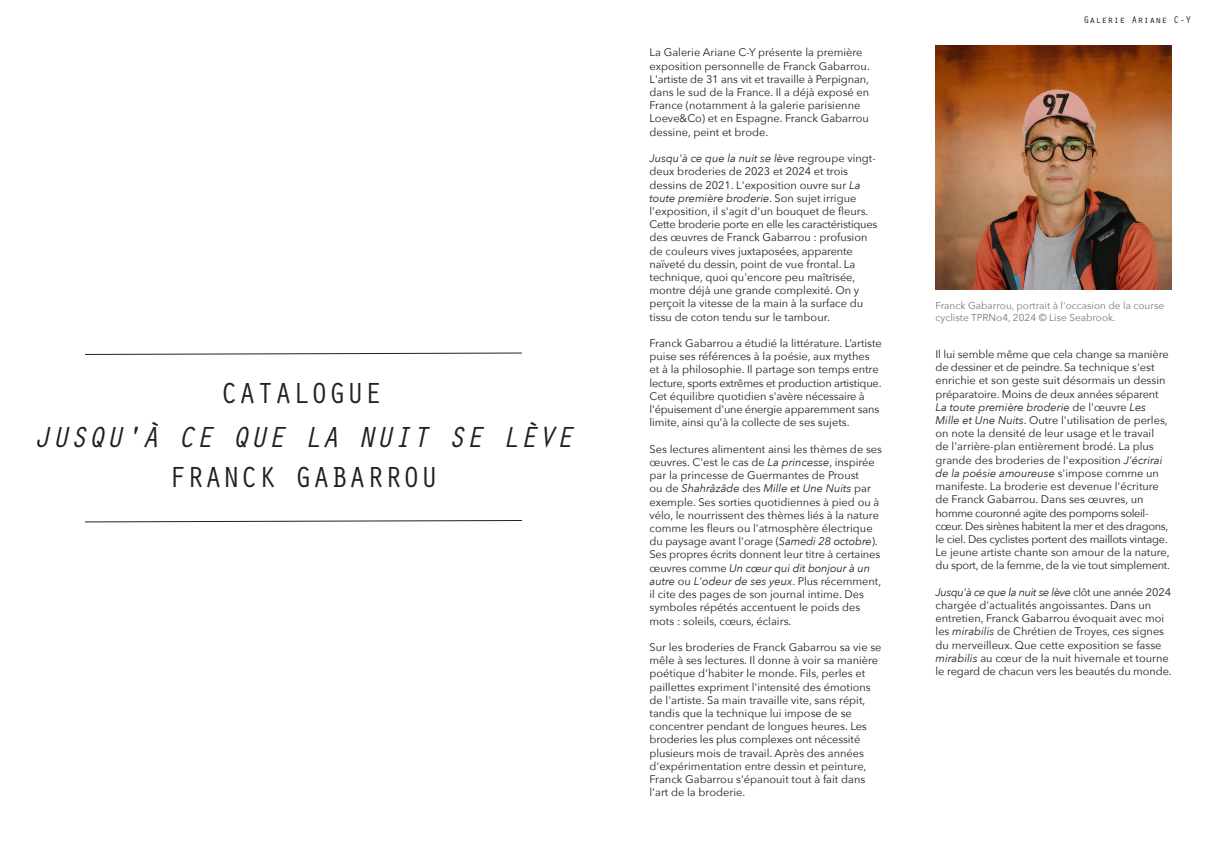
<style>
.page{position:relative;width:1214px;height:854px;background:#fff}
.page>*{position:absolute;margin:0;border:0;box-sizing:border-box;transform-origin:0 0}
.t1{font:italic 30px "Orator Std";color:#231f20}
.t2{font:30px "Orator Std";color:#231f20}
.Texte{font:11px/13.2px "Avenir Next";color:#231f20}
.t3{font:10px/12px "Avenir Next";color:#76787b}
.t4{font:10px "Orator Std";color:#231f20}
.s1{font-style:italic}
</style>
<div class="page">
<svg style="left:85px;top:352px;width:437px;height:3px"></svg>
<svg style="left:85px;top:520px;width:437px;height:2px"></svg>
<img style="left:935px;top:45px;width:236px;height:244px">
<p class="t2" style="left:220px;top:372px;width:163px">CATALOGUE</p>
<p class="t1" style="left:33px;top:415px;width:542px">JUSQU'À CE QUE LA NUIT SE LÈVE</p>
<p class="t2" style="left:168px;top:455px;width:271px">FRANCK GABARROU</p>
<p class="Texte" style="left:649px;top:45px;width:222px">La Galerie Ariane C-Y présente la première exposition personnelle de Franck Gabarrou.<br>L'artiste de 31 ans vit et travaille à Perpignan, dans le sud de la France. Il a déjà exposé en France (notamment à la galerie parisienne Loeve&amp;Co) et en Espagne. Franck Gabarrou dessine, peint et brode.</p>
<p class="Texte" style="left:649px;top:151px;width:229px"><span class="s1">Jusqu'à ce que la nuit se lève</span> regroupe vingt&shy;deux broderies de 2023 et 2024 et trois dessins de 2021. L'exposition ouvre sur <span class="s1">La toute première broderie</span>. Son sujet irrigue l'exposition, il s'agit d'un bouquet de fleurs.<br>Cette broderie porte en elle les caractéristiques des œuvres de Franck Gabarrou : profusion de couleurs vives juxtaposées, apparente</p>
<p class="Texte" style="left:649px;top:257px;width:215px">naïveté du dessin, point de vue frontal. La technique, quoi qu'encore peu maîtrisée, montre déjà une grande complexité. On y perçoit la vitesse de la main à la surface du tissu de coton tendu sur le tambour.</p>
<p class="Texte" style="left:649px;top:336px;width:234px">Franck Gabarrou a étudié la littérature. L’artiste puise ses références à la poésie, aux mythes et à la philosophie. Il partage son temps entre lecture, sports extrêmes et production artistique.<br>Cet équilibre quotidien s'avère nécessaire à l'épuisement d'une énergie apparemment sans limite, ainsi qu'à la collecte de ses sujets.</p>
<p class="Texte" style="left:649px;top:441px;width:234px">Ses lectures alimentent ainsi les thèmes de ses œuvres. C'est le cas de <span class="s1">La princesse</span>, inspirée par la princesse de Guermantes de Proust<br>ou de <span class="s1">Shahrâzâde</span> des <span class="s1">Mille et Une Nuits</span> par exemple. Ses sorties quotidiennes à pied ou à vélo, le nourrissent des thèmes liés à la nature comme les fleurs ou l'atmosphère électrique du paysage avant l'orage (<span class="s1">Samedi 28 octobre</span>).<br>Ses propres écrits donnent leur titre à certaines œuvres comme <span class="s1">Un cœur qui dit bonjour à un autre</span> ou <span class="s1">L'odeur de ses yeux</span>. Plus récemment, il cite des pages de son journal intime. Des symboles répétés accentuent le poids des mots : soleils, cœurs, éclairs.</p>
<p class="Texte" style="left:649px;top:639px;width:233px">Sur les broderies de Franck Gabarrou sa vie se mêle à ses lectures. Il donne à voir sa manière poétique d'habiter le monde. Fils, perles et paillettes expriment l'intensité des émotions de l'artiste. Sa main travaille vite, sans répit, tandis que la technique lui impose de se</p>
<p class="Texte" style="left:649px;top:719px;width:219px">concentrer pendant de longues heures. Les broderies les plus complexes ont nécessité plusieurs mois de travail. Après des années d'expérimentation entre dessin et peinture, Franck Gabarrou s'épanouit tout à fait dans l'art de la broderie.</p>
<p class="t4" style="left:1083px;top:13px;width:109px">Galerie Ariane C-Y</p>
<p class="t3" style="left:935px;top:299px;width:230px">Franck Gabarrou, portrait à l'occasion de la course cycliste TPRNo4, 2024 © Lise Seabrook.</p>
<p class="Texte" style="left:935px;top:347px;width:236px">Il lui semble même que cela change sa manière de dessiner et de peindre. Sa technique s'est enrichie et son geste suit désormais un dessin préparatoire. Moins de deux années séparent <span class="s1">La toute première broderie</span> de l'œuvre <span class="s1">Les Mille et Une Nuits</span>. Outre l'utilisation de perles, on note la densité de leur usage et le travail de l'arrière-plan entièrement brodé. La plus grande des broderies de l'exposition <span class="s1">J'écrirai de la poésie amoureuse</span> s'impose comme un manifeste. La broderie est devenue l'écriture de Franck Gabarrou. Dans ses œuvres, un homme couronné agite des pompoms soleil&shy;cœur. Des sirènes habitent la mer et des dragons, le ciel. Des cyclistes portent des maillots vintage.<br>Le jeune artiste chante son amour de la nature, du sport, de la femme, de la vie tout simplement.</p>
<p class="Texte" style="left:935px;top:584px;width:237px"><span class="s1">Jusqu'à ce que la nuit se lève</span> clôt une année 2024 chargée d'actualités angoissantes. Dans un entretien, Franck Gabarrou évoquait avec moi les <span class="s1">mirabilis</span> de Chrétien de Troyes, ces signes du merveilleux. Que cette exposition se fasse</p>
<p class="Texte" style="left:935px;top:650px;width:238px"><span class="s1">mirabilis</span> au cœur de la nuit hivernale et tourne le regard de chacun vers les beautés du monde.</p>
</div>
